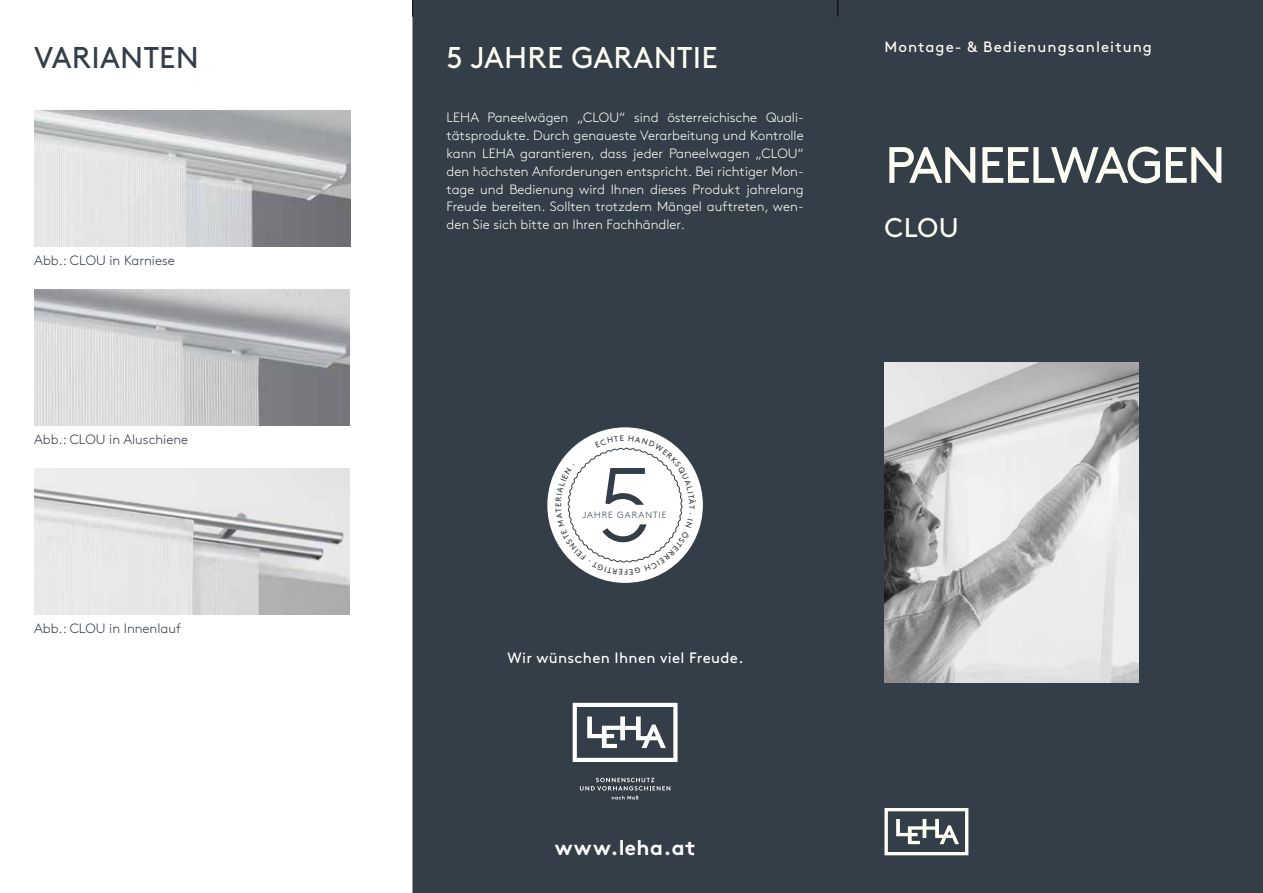
<style>
.page{position:relative;width:1263px;height:893px;background:#fff}
.page>*{position:absolute;margin:0;border:0;box-sizing:border-box;transform-origin:0 0}
.t1{font:51px "Brown Pro";letter-spacing:-.04em;color:#fffef2}
.t2{font:30px "Brown Pro";letter-spacing:.01em;color:#fffef2}
.t3{font:30px "Brown Pro";letter-spacing:.01em;color:#333e48}
.t4{font:27px "Brown Pro";color:#fffef2}
.t5{font:700 21px "Brown Pro";letter-spacing:.02em;color:#fff}
.t6{font:15px "Brown Pro";letter-spacing:.07em;color:#fffef2}
.t7{font:15px "Brown Pro";letter-spacing:.02em;color:#fff}
.t8{font:300 13.5px/18px "Brown Pro";color:#fffef4;text-align:justify}
.t9{font:300 13.5px "Brown Pro";color:#333e48}
.t10{font:300 9px "Brown Pro";letter-spacing:.11em;color:#333e48}
</style>
<div class="page">
<div style="left:412px;top:0;width:851px;height:893px;background:#333e48"></div>
<svg style="left:884px;top:808px;width:84px;height:47px"></svg>
<svg style="left:412px;top:0;width:1px;height:17px"></svg>
<svg style="left:838px;top:0;width:1px;height:17px"></svg>
<svg style="left:573px;top:703px;width:104px;height:59px"></svg>
<svg style="left:580px;top:778px;width:90px;height:12px"></svg>
<svg style="left:612px;top:796px;width:26px;height:3px"></svg>
<svg style="left:547px;top:427px;width:157px;height:157px"></svg>
<img style="left:884px;top:363px;width:254px;height:320px">
<img style="left:34px;top:111px;width:316px;height:136px">
<img style="left:34px;top:289px;width:316px;height:136px">
<img style="left:34px;top:468px;width:316px;height:146px">
<svg style="left:556px;top:436px;width:140px;height:139px"></svg>
<h2 class="t3" style="left:34px;top:34px;width:166px">VARIANTEN</h2>
<p class="t9" style="left:34px;top:251px;width:142px">Abb.: CLOU in Karniese</p>
<p class="t9" style="left:34px;top:429px;width:156px">Abb.: CLOU in Aluschiene</p>
<p class="t9" style="left:34px;top:618px;width:148px">Abb.: CLOU in Innenlauf</p>
<h2 class="t2" style="left:446px;top:34px;width:273px">5 JAHRE GARANTIE</h2>
<p class="t8" style="left:446px;top:107px;width:359px">LEHA Paneelwägen „CLOU“ sind österreichische Quali&shy;tätsprodukte. Durch genaueste Verarbeitung und Kontrolle kann LEHA garantieren, dass jeder Paneelwagen „CLOU“ den höchsten Anforderungen entspricht. Bei richtiger Mon&shy;tage und Bedienung wird Ihnen dieses Produkt jahrelang Freude bereiten. Sollten trotzdem Mängel auftreten, wen&shy;den Sie sich bitte an Ihren Fachhändler.</p>
<p class="t6" style="left:884px;top:35px;width:269px">Montage- &amp; Bedienungsanleitung</p>
<h1 class="t1" style="left:885px;top:126px;width:343px">PANEELWAGEN</h1>
<h3 class="t4" style="left:884px;top:207px;width:76px">CLOU</h3>
<p class="t10" style="left:582px;top:508px;width:85px">JAHRE GARANTIE</p>
<p class="t7" style="left:507px;top:647px;width:237px">Wir wünschen Ihnen viel Freude.</p>
<h3 class="t5" style="left:555px;top:830px;width:142px">www.leha.at</h3>
</div>
